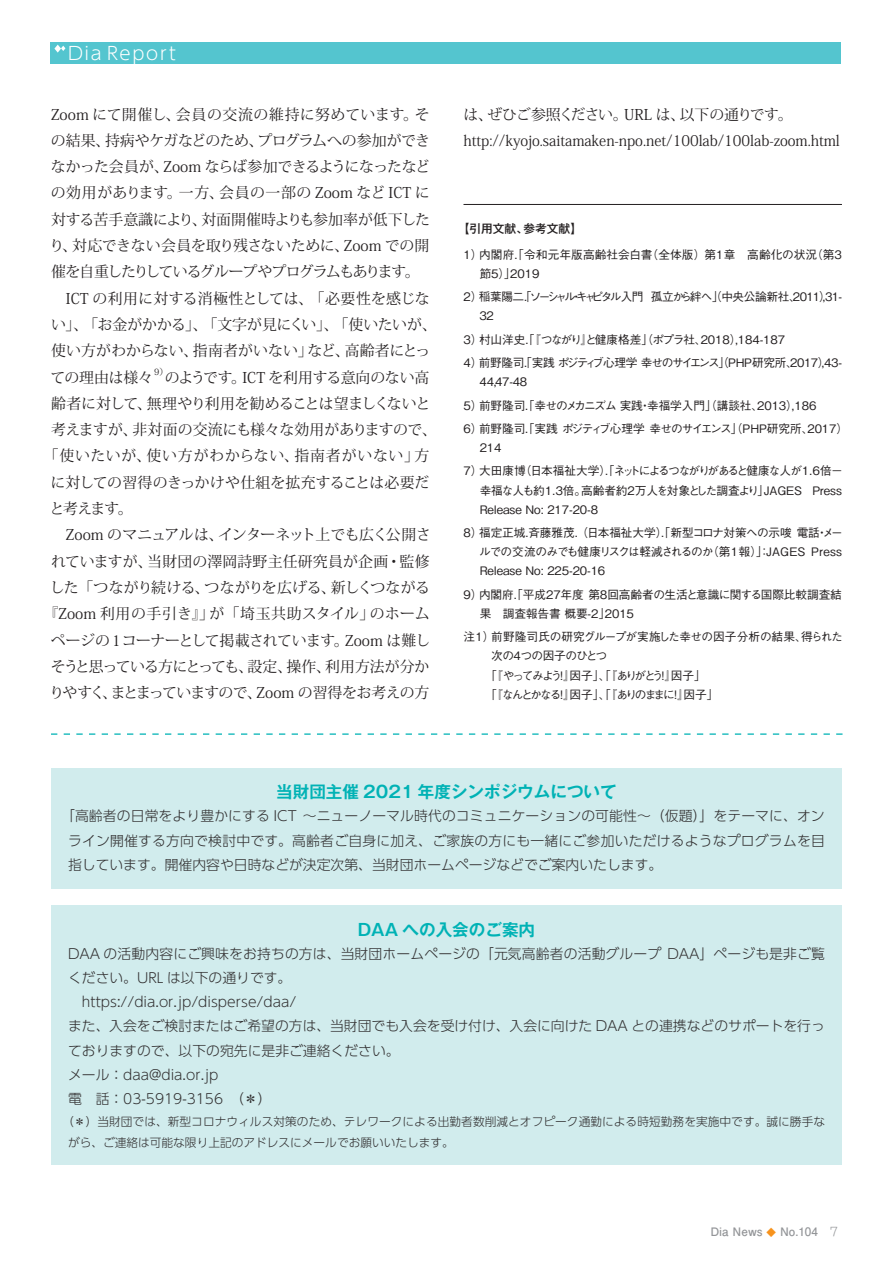
<style>
.page{position:relative;width:893px;height:1263px;background:#fff}
.page>*{position:absolute;margin:0;border:0;box-sizing:border-box;transform-origin:0 0}
.t1{font:300 18px "UD Shin Go Pr 6";letter-spacing:.095em;color:#fff}
.t2{font:700 16.65px "Gothic MB101 Pr 6 N De";color:#00b2b5}
.t3{font:14.85px/26.2px "Koz Min Pro";color:#231f20}
.t4{font:14.85px "Koz Min Pro";letter-spacing:-.025em;color:#231f20}
.t5{font:14.85px "Koz Min Pro";letter-spacing:-.035em;color:#231f20}
.t6{font:14.85px "Koz Min Pro";letter-spacing:-.05em;color:#231f20}
.t7{font:14.85px "Koz Min Pro";letter-spacing:-.04em;color:#231f20}
.t8{font:14.85px "Koz Min Pro";letter-spacing:.06em;color:#231f20}
.t9{font:300 13.8px/24.2px "UD Shin Go Pr 6";color:#312f30;text-align:justify}
.t10{font:500 11.7px/19.2px "Gothic BBB Pr 6";letter-spacing:-.025em;color:#231f20}
.t11{font:300 11.7px/20.4px "UD Shin Go Pr 6";letter-spacing:.005em;color:#312f30}
.t12{font:500 11.7px/19.2px "Gothic BBB Pr 6";letter-spacing:-.055em;color:#231f20}
.t13{font:500 11.7px/19.2px "Gothic BBB Pr 6";letter-spacing:.005em;color:#231f20}
.t14{font:500 11.7px/23.4px "Gothic BBB Pr 6";letter-spacing:-.1em;color:#231f20}
.t15{font:500 11.7px "Gothic BBB Pr 6";letter-spacing:-.18em;color:#231f20}
.t16{font:500 11.7px "Gothic BBB Pr 6";letter-spacing:-.16em;color:#231f20}
.t17{font:700 11.7px "Futo Go B101 Pr 6";color:#939598}
.t18{font:500 11.7px "Gothic MB101 Pr 6";color:#231f20}
.t19{font:8.7px "Koz Min Pro";color:#231f20}
.s1{font-size:9.6px;color:#f7931d}
.s2{font-family:"TBUD Go Std Super";font-weight:300}
</style>
<div class="page">
<div style="left:50px;top:42px;width:791px;height:22px;background:#54c5cf"></div>
<svg style="left:54px;top:45px;width:11px;height:8px"></svg>
<hr style="left:463px;top:204px;width:379px;height:1px;background:#231f20">
<div style="left:51px;top:768px;width:791px;height:120px;background:#d1eced"></div>
<div style="left:51px;top:905px;width:791px;height:260px;background:#d1eced"></div>
<svg style="left:51px;top:733px;width:792px;height:2px"></svg>
<p class="t1" style="left:68px;top:39px;width:109px">Dia Report</p>
<p class="t3" style="left:49px;top:100px;width:389px">Zoom にて開催し、会員の交流の維持に努めています。その結果、持病やケガなどのため、プログラムへの参加ができなかった会員が、Zoom ならば参加できるようになったなどの効用があります。一方、会員の一部の Zoom など ICT に対する苦手意識により、対面開催時よりも参加率が低下したり、対応できない会員を取り残さないために、Zoom での開催を自重したりしているグループやプログラムもあります。　ICT の利用に対する消極性としては、「必要性を感じない」、「お金がかかる」、「文字が見にくい」、「使いたいが、使い方がわからない、指南者がいない」など、高齢者にとっての理由は様々</p>
<p class="t19" style="left:154px;top:366px;width:15px">9）</p>
<p class="t3" style="left:165px;top:363px;width:266px">のようです。ICT を利用する意向のない高</p>
<p class="t7" style="left:51px;top:393px;width:381px">齢者に対して、無理やり利用を勧めることは望ましくないと</p>
<p class="t3" style="left:51px;top:416px;width:387px">考えますが、非対面の交流にも様々な効用がありますので、</p>
<p class="t8" style="left:44px;top:445px;width:387px">「使いたいが、使い方がわからない、指南者がいない」方</p>
<p class="t3" style="left:51px;top:469px;width:380px">に対しての習得のきっかけや仕組を拡充することは必要だ</p>
<p class="t3" style="left:49px;top:495px;width:85px">と考えます。</p>
<p class="t4" style="left:51px;top:524px;width:381px">　Zoom のマニュアルは、インターネット上でも広く公開さ</p>
<p class="t3" style="left:51px;top:547px;width:380px">れていますが、当財団の澤岡詩野主任研究員が企画・監修</p>
<p class="t4" style="left:50px;top:577px;width:382px">した「つながり続ける、つながりを広げる、新しくつながる</p>
<p class="t3" style="left:44px;top:600px;width:387px">『Zoom 利用の手引き』」が「埼玉共助スタイル」のホーム</p>
<p class="t4" style="left:51px;top:630px;width:381px">ページの1コーナーとして掲載されています。Zoom は難し</p>
<p class="t6" style="left:51px;top:656px;width:380px">そうと思っている方にとっても、設定、操作、利用方法が分か</p>
<p class="t5" style="left:49px;top:682px;width:382px">りやすく、まとまっていますので、Zoom の習得をお考えの方</p>
<p class="t3" style="left:463px;top:100px;width:378px">は、ぜひご参照ください。URL は、以下の通りです。http://kyojo.saitamaken-npo.net/100lab/100lab-zoom.html</p>
<p class="t18" style="left:458px;top:219px;width:126px">【引用文献、参考文献】</p>
<p class="t13" style="left:480px;top:244px;width:364px;text-indent:-16px">1）内閣府.「令和元年版高齢社会白書（全体版）第1章　高齢化の状況（第3節5）」2019</p>
<p class="t12" style="left:480px;top:286px;width:364px;text-indent:-16px">2）稲葉陽二.「ソーシャル・キャピタル入門 孤立から絆へ」（中央公論新社、2011）,31-<br>32</p>
<p class="t10" style="left:463px;top:327px;width:380px;line-height:23.4px">3）村山洋史.「『つながり』と健康格差」（ポプラ社、2018）,184-187<br>4）前野隆司.「実践 ポジティブ心理学 幸せのサイエンス」（PHP研究所、2017）,43-</p>
<p class="t10" style="left:463px;top:369px;width:386px;line-height:23.4px;text-indent:16px">44，47-48<br>5）前野隆司.「幸せのメカニズム 実践・幸福学入門」（講談社、2013）,186<br>6）前野隆司.「実践 ポジティブ心理学 幸せのサイエンス」（PHP研究所、2017）</p>
<p class="t14" style="left:463px;top:435px;width:381px;text-indent:16px">214<br>7）大田康博（日本福祉大学）.「ネットによるつながりがあると健康な人が１．６倍－</p>
<p class="t10" style="left:480px;top:480px;width:364px">幸福な人も約１．３倍。高齢者約2万人を対象とした調査より」JAGES Press<br>Release No: 217-20-8</p>
<p class="t10" style="left:479px;top:522px;width:365px;text-align:justify;text-indent:-16px">8）福定正城.斉藤雅茂. （日本福祉大学）.「新型コロナ対策への示唆 電話・メールでの交流のみでも健康リスクは軽減されるのか（第1報）」：JAGES Press Release No: 225-20-16</p>
<p class="t10" style="left:480px;top:584px;width:364px;text-indent:-16px">9）内閣府.「平成27年度 第８回高齢者の生活と意識に関する国際比較調査結果　調査報告書 概要-2」2015</p>
<p class="t10" style="left:463px;top:626px;width:381px">注1）前野隆司氏の研究グループが実施した幸せの因子分析の結果、得られた</p>
<p class="t10" style="left:491px;top:646px;width:118px">次の4つの因子のひとつ</p>
<p class="t16" style="left:463px;top:666px;width:244px">　　 「『やってみよう！』因子」、「『ありがとう！』因子」</p>
<p class="t15" style="left:463px;top:685px;width:257px">　　 「『なんとかなる！』因子」、「『ありのままに！』因子」</p>
<p class="t2" style="left:276px;top:778px;width:342px">当財団主催 2021 年度シンポジウムについて</p>
<p class="t9" style="left:68px;top:804px;width:758px;text-indent:-7px">「高齢者の日常をより豊かにする ICT ～ニューノーマル時代のコミュニケーションの可能性～（仮題）」をテーマに、オンライン開催する方向で検討中です。高齢者ご自身に加え、ご家族の方にも一緒にご参加いただけるようなプログラムを目指しています。開催内容や日時などが決定次第、当財団ホームページなどでご案内いたします。</p>
<p class="t2" style="left:358px;top:915px;width:179px">DAA への入会のご案内</p>
<p class="t9" style="left:68px;top:941px;width:758px;text-align:left">DAA の活動内容にご興味をお持ちの方は、当財団ホームページの「元気高齢者の活動グループ DAA」ページも是非ご覧ください。URL は以下の通りです。<br>　https://dia.or.jp/disperse/daa/<br>また、入会をご検討またはご希望の方は、当財団でも入会を受け付け、入会に向けた DAA との連携などのサポートを行っておりますので、以下の宛先に是非ご連絡ください。<br>メール：daa@dia.or.jp<br>電　話：03-5919-3156　（＊）</p>
<p class="t11" style="left:68px;top:1111px;width:759px;text-indent:-6px">（＊）当財団では、新型コロナウィルス対策のため、テレワークによる出勤者数削減とオフピーク通勤による時短勤務を実施中です。誠に勝手ながら、ご連絡は可能な限り上記のアドレスにメールでお願いいたします。</p>
<p class="t17" style="left:710px;top:1222px;width:129px">Dia News <span class="s1">◆</span> No.104 <span class="s2">7</span></p>
</div>
